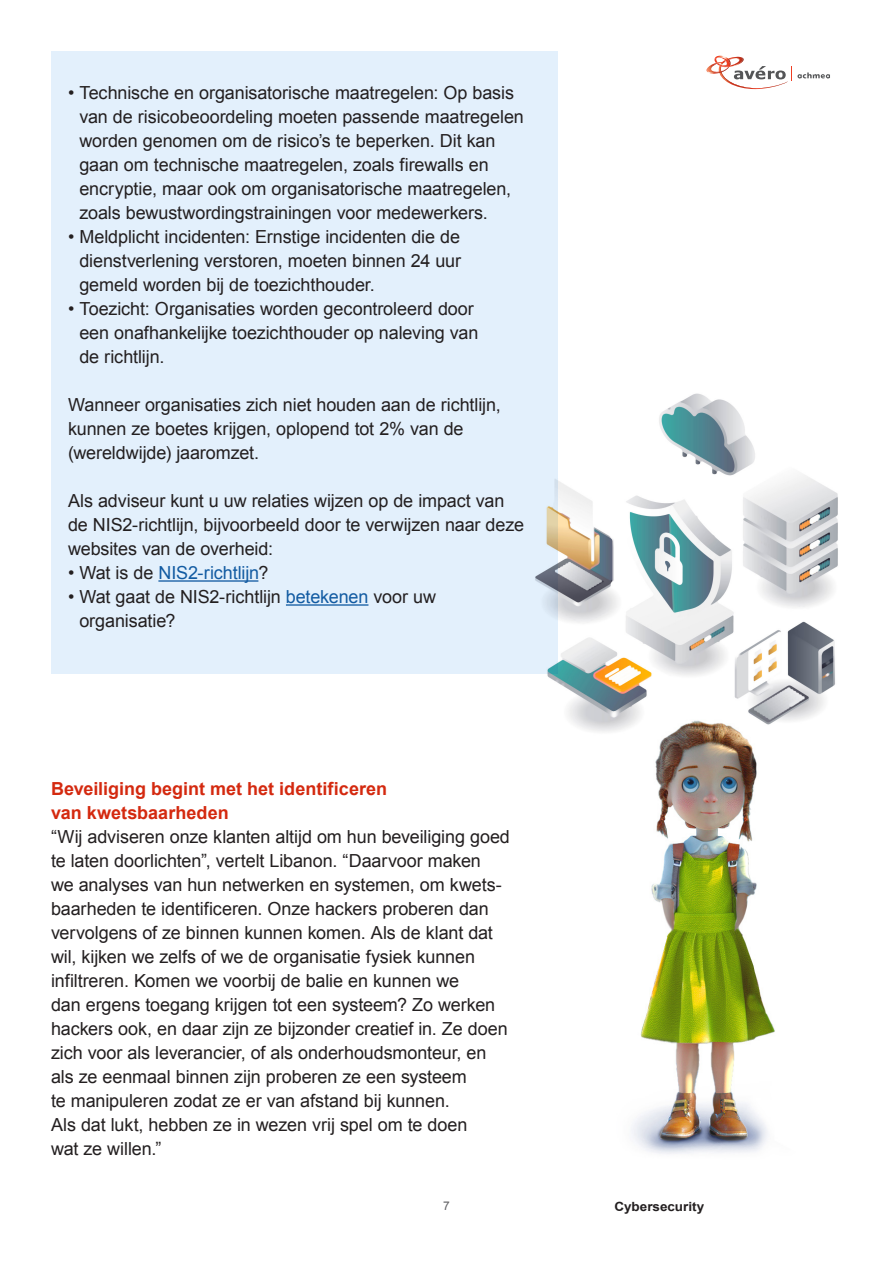
<style>
.page{position:relative;width:893px;height:1263px;background:#fff}
.page>*{position:absolute;margin:0;border:0;box-sizing:border-box;transform-origin:0 0}
.A-Tussenkop{font:18px/24px "Arial";letter-spacing:-.005em;color:#231f20}
.A-Brood{font:18px/24px "Arial";letter-spacing:-.005em;color:#231f20}
.A-Tussenkop-2{font:700 18px/24px "Arial";color:#d4290f}
.A-Tussenkop-3{font:18px "Arial";letter-spacing:-.005em;color:#125ba2}
.t1{font:700 12.75px "Arial";color:#231f20;scale:1.06 1}
.t2{font:12px "Arial";color:#636366}
.s1{color:#231f20}
.s2{color:#125ba2}
</style>
<div class="page">
<svg style="left:706px;top:55px;width:124px;height:34px"></svg>
<img style="left:631px;top:757px;width:144px;height:397px">
<div style="left:51px;top:51px;width:507px;height:622px;background:#e3f0fc"></div>
<img style="left:490px;top:393px;width:348px;height:364px">
<hr style="left:158px;top:580px;width:100px;height:2px;background:#125ba2">
<hr style="left:286px;top:604px;width:82px;height:2px;background:#125ba2">
<p class="A-Tussenkop" style="left:79px;top:81px;width:446px;text-indent:-11px">• Technische en organisatorische maatregelen: Op basis van de risicobeoordeling moeten passende maatregelen worden genomen om de risico’s te beperken. Dit kan gaan om technische maatregelen, zoals firewalls en encryptie, maar ook om organisatorische maatregelen, zoals bewustwordingstrainingen voor medewerkers.</p>
<p class="A-Tussenkop" style="left:79px;top:225px;width:383px;text-align:justify;text-indent:-11px">• Meldplicht incidenten: Ernstige incidenten die de dienstverlening verstoren, moeten binnen 24 uur gemeld worden bij de toezichthouder.</p>
<p class="A-Tussenkop" style="left:79px;top:297px;width:401px;text-indent:-11px">• Toezicht: Organisaties worden gecontroleerd door een onafhankelijke toezichthouder op naleving van de richtlijn.</p>
<p class="A-Tussenkop" style="left:68px;top:393px;width:434px">Wanneer organisaties zich niet houden aan de richtlijn, kunnen ze boetes krijgen, oplopend tot 2% van de (wereldwijde) jaaromzet.</p>
<p class="A-Tussenkop" style="left:68px;top:489px;width:458px">Als adviseur kunt u uw relaties wijzen op de impact van de NIS2-richtlijn, bijvoorbeeld door te verwijzen naar deze websites van de overheid:</p>
<p class="A-Tussenkop-3" style="left:68px;top:561px;width:202px"><span class="s1">• Wat is de</span> NIS2-richtlijn<span class="s1">?</span></p>
<p class="A-Tussenkop" style="left:79px;top:585px;width:358px;text-indent:-11px">• Wat gaat de NIS2-richtlijn <span class="s2">betekenen</span> voor uw organisatie?</p>
<p class="A-Tussenkop-2" style="left:51px;top:777px;width:337px">Beveiliging begint met het identificeren van kwetsbaarheden</p>
<p class="A-Brood" style="left:51px;top:825px;width:460px">“Wij adviseren onze klanten altijd om hun beveiliging goed te laten doorlichten”, vertelt Libanon. “Daarvoor maken<br>we analyses van hun netwerken en systemen, om kwets&shy;baarheden te identificeren. Onze hackers proberen dan vervolgens of ze binnen kunnen komen. Als de klant dat wil, kijken we zelfs of we de organisatie fysiek kunnen infiltreren. Komen we voorbij de balie en kunnen we<br>dan ergens toegang krijgen tot een systeem? Zo werken hackers ook, en daar zijn ze bijzonder creatief in. Ze doen zich voor als leverancier, of als onderhoudsmonteur, en als ze eenmaal binnen zijn proberen ze een systeem<br>te manipuleren zodat ze er van afstand bij kunnen.<br>Als dat lukt, hebben ze in wezen vrij spel om te doen<br>wat ze willen.”</p>
<p class="t2" style="left:443px;top:1198px;width:8px">7</p>
<p class="t1" style="left:614px;top:1198px;width:86px">Cybersecurity</p>
</div>
